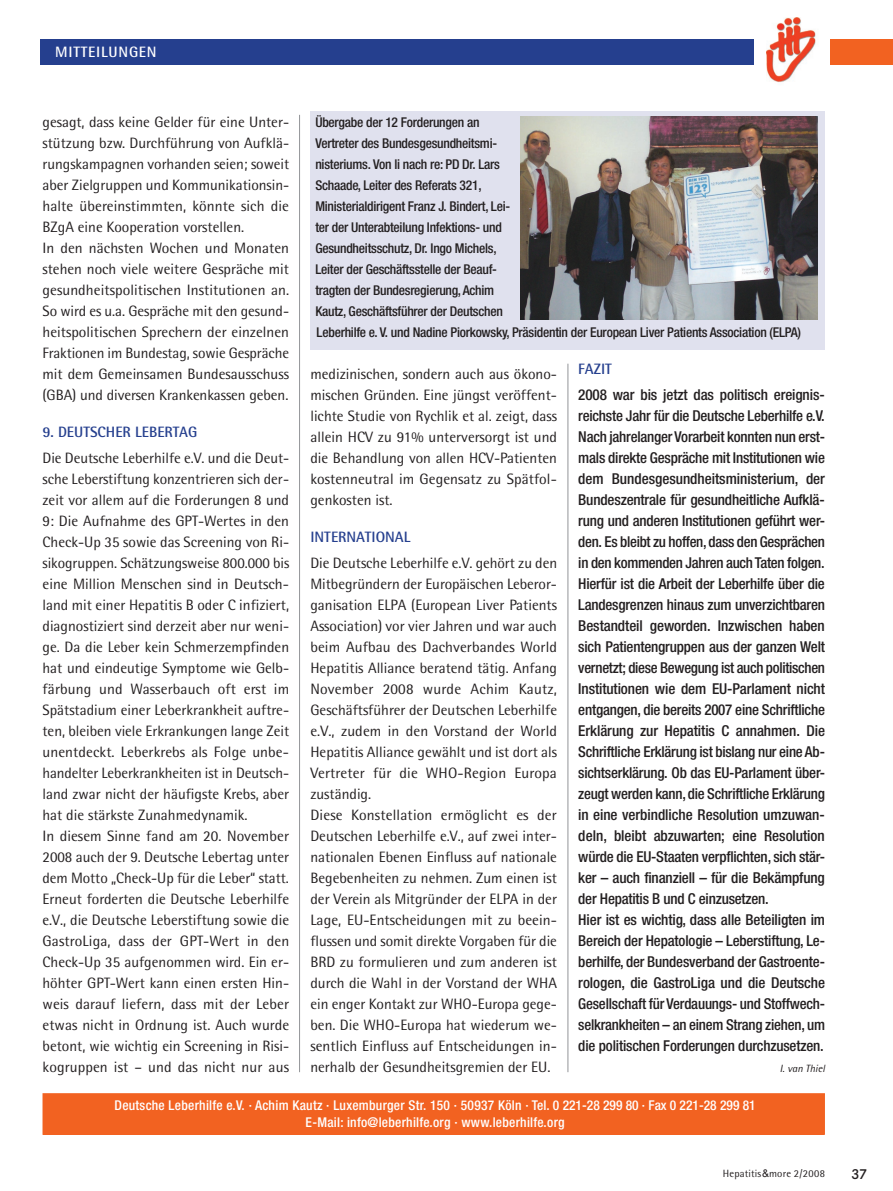
<style>
.page{position:relative;width:893px;height:1191px;background:#fff}
.page>*{position:absolute;margin:0;border:0;box-sizing:border-box;transform-origin:0 0}
.Fliesstext{font:15px/21px "Rotis Semi Sans";color:#231f20;text-align:justify}
.Fliesstext-2{font:500 condensed 15px/21px "Helvetica Neue";letter-spacing:-.01em;color:#231f20;text-align:justify}
.Fliesstext-3{font:700 15px "Rotis Semi Sans";color:#253f8e}
.Rubriken{font:700 15px "Rotis Semi Sans";letter-spacing:.05em;color:#fff}
.t1{font:600 15px "Corporate S";color:#231f20}
.BU_s_schwarz{font:500 condensed 13.5px/21px "Helvetica Neue";letter-spacing:-.02em;color:#231f20}
.t2{font:500 condensed 13.5px/16.5px "Helvetica Neue";letter-spacing:.02em;color:#fff;text-align:center}
.t3{font:10.5px "Rotis Semi Sans";letter-spacing:.015em;color:#231f20}
.Fliesstext-4{font:italic 10.5px "Rotis Semi Sans";color:#231f20}
.s1{font-family:"Arial"}
</style>
<div class="page">
<div style="left:310px;top:111px;width:515px;height:238px;background:#e0e1ee"></div>
<div style="left:40px;top:39px;width:714px;height:25px;background:#253f8e"></div>
<div style="left:831px;top:40px;width:62px;height:25px;background:#f26221"></div>
<img style="left:767px;top:18px;width:49px;height:64px">
<hr style="left:299px;top:115px;width:1px;height:957px;background:#939598">
<hr style="left:568px;top:364px;width:1px;height:708px;background:#939598">
<div style="left:43px;top:1094px;width:781px;height:40px;background:#f26221"></div>
<div style="left:43px;top:1093px;width:782px;height:41px;border:2px solid #f26221"></div>
<img style="left:521px;top:117px;width:297px;height:202px">
<p class="Rubriken" style="left:55px;top:43px;width:101px">M ITTEILUNGEN</p>
<p class="BU_s_schwarz" style="left:315px;top:111px;width:487px">Übergabe der 12 Forderungen an<br>Vertreter des Bundesgesundheitsmi-<br>nisteriums. Von li nach re: PD Dr. Lars<br>Schaade, Leiter des Referats 321,<br>Ministerialdirigent Franz J. Bindert, Lei-<br>ter der Unterabteilung Infektions- und<br>Gesundheitsschutz, Dr. Ingo Michels,<br>Leiter der Geschäftsstelle der Beauf-<br>tragten der Bundesregierung, Achim<br>Kautz, Geschäftsführer der Deutschen<br>Leberhilfe e. V. und Nadine Piorkowsky, Präsidentin der European Liver Patients Association (ELPA)</p>
<p class="Fliesstext" style="left:43px;top:111px;width:248px">gesagt, dass keine Gelder für eine Unter&shy;stützung bzw. Durchführung von Aufklä&shy;rungskampagnen vorhanden seien; soweit aber Zielgruppen und Kommunikationsin&shy;halte übereinstimmten, könnte sich die BZgA eine Kooperation vorstellen.</p>
<p class="Fliesstext" style="left:43px;top:237px;width:248px">In den nächsten Wochen und Monaten stehen noch viele weitere Gespräche mit gesundheitspolitischen Institutionen an.<br>So wird es u.a. Gespräche mit den gesund&shy;heitspolitischen Sprechern der einzelnen Fraktionen im Bundestag, sowie Gespräche mit dem Gemeinsamen Bundesausschuss (GBA) und diversen Krankenkassen geben.</p>
<p class="Fliesstext-3" style="left:43px;top:423px;width:156px">9. DEUTSCH ER LEBERTAG</p>
<p class="Fliesstext" style="left:43px;top:447px;width:248px">Die Deutsche Leberhilfe e.V. und die Deut&shy;sche Leberstiftung konzentrieren sich der&shy;zeit vor allem auf die Forderungen 8 und 9: Die Aufnahme des GPT-Wertes in den Check-Up 35 sowie das Screening von Ri&shy;sikogruppen. Schätzungsweise 800.000 bis eine Million Menschen sind in Deutsch&shy;land mit einer Hepatitis B oder C infiziert, diagnostiziert sind derzeit aber nur weni&shy;ge. Da die Leber kein Schmerzempfinden hat und eindeutige Symptome wie Gelb&shy;färbung und Wasserbauch oft erst im Spätstadium einer Leberkrankheit auftre&shy;ten, bleiben viele Erkrankungen lange Zeit unentdeckt. Leberkrebs als Folge unbe&shy;handelter Leberkrankheiten ist in Deutsch&shy;land zwar nicht der häufigste Krebs, aber hat die stärkste Zunahmedynamik.</p>
<p class="Fliesstext" style="left:43px;top:825px;width:248px">In diesem Sinne fand am 20. November 2008 auch der 9. Deutsche Lebertag unter dem Motto „Check-Up für die Leber“ statt.<br>Erneut forderten die Deutsche Leberhilfe e.V., die Deutsche Leberstiftung sowie die GastroLiga, dass der GPT-Wert in den Check-Up 35 aufgenommen wird. Ein er&shy;höhter GPT-Wert kann einen ersten Hin&shy;weis darauf liefern, dass mit der Leber etwas nicht in Ordnung ist. Auch wurde betont, wie wichtig ein Screening in Risi&shy;kogruppen ist – und das nicht nur aus</p>
<p class="Fliesstext-3" style="left:578px;top:360px;width:35px">FAZIT</p>
<p class="Fliesstext-2" style="left:578px;top:384px;width:248px">2008 war bis jetzt das politisch ereignis&shy;reichste Jahr für die Deutsche Leberhilfe e.V.<br>Nach jahrelanger Vorarbeit konnten nun erst&shy;mals direkte Gespräche mit Institutionen wie dem Bundesgesundheitsministerium, der Bundeszentrale für gesundheitliche Aufklä&shy;rung und anderen Institutionen geführt wer&shy;den. Es bleibt zu hoffen, dass den Gesprächen in den kommenden Jahren auch Taten folgen.<br>Hierfür ist die Arbeit der Leberhilfe über die Landesgrenzen hinaus zum unverzichtbaren Bestandteil geworden. Inzwischen haben sich Patientengruppen aus der ganzen Welt vernetzt; diese Bewegung ist auch politischen Institutionen wie dem EU-Parlament nicht entgangen, die bereits 2007 eine Schriftliche Erklärung zur Hepatitis C annahmen. Die Schriftliche Erklärung ist bislang nur eine Ab&shy;sichtserklärung. Ob das EU-Parlament über&shy;zeugt werden kann, die Schriftliche Erklärung in eine verbindliche Resolution umzuwan&shy;deln, bleibt abzuwarten; eine Resolution würde die EU-Staaten verpflichten, sich stär&shy;ker – auch finanziell – für die Bekämpfung der Hepatitis B und C einzusetzen.</p>
<p class="Fliesstext-2" style="left:578px;top:909px;width:248px">Hier ist es wichtig, dass alle Beteiligten im Bereich der Hepatologie – Leberstiftung, Le&shy;berhilfe, der Bundesverband der Gastroente&shy;rologen, die GastroLiga und die Deutsche Gesellschaft für Verdauungs- und Stoffwech&shy;selkrankheiten – an einem Strang ziehen, um die politischen Forderungen durchzusetzen.</p>
<p class="Fliesstext-4" style="left:780px;top:1062px;width:47px">I. van Thiel</p>
<p class="t2" style="left:115px;top:1097px;width:643px">Deutsche Leberhilfe e.V. · Achim Kautz · Luxemburger Str. 150 · 50937 Köln · Tel. 0 221-28 299 80 · Fax 0 221-28 299 81<br>E-Mail: info@leberhilfe.org · www.leberhilfe.org</p>
<p class="Fliesstext" style="left:310px;top:363px;width:248px">medizinischen, sondern auch aus ökono&shy;mischen Gründen. Eine jüngst veröffent&shy;lichte Studie von Rychlik et al. zeigt, dass allein HCV zu 91% unterversorgt ist und die Behandlung von allen HCV-Patienten kostenneutral im Gegensatz zu Spätfol&shy;genkosten ist.</p>
<p class="Fliesstext-3" style="left:310px;top:528px;width:102px">INTERNATIONAL</p>
<p class="Fliesstext" style="left:310px;top:552px;width:248px">Die Deutsche Leberhilfe e.V. gehört zu den Mitbegründern der Europäischen Leberor&shy;ganisation ELPA (European Liver Patients Association) vor vier Jahren und war auch beim Aufbau des Dachverbandes World Hepatitis Alliance beratend tätig. Anfang November 2008 wurde Achim Kautz, Geschäftsführer der Deutschen Leberhilfe e.V., zudem in den Vorstand der World Hepatitis Alliance gewählt und ist dort als Vertreter für die WHO-Region Europa zuständig.</p>
<p class="Fliesstext" style="left:310px;top:804px;width:248px">Diese Konstellation ermöglicht es der Deutschen Leberhilfe e.V., auf zwei inter&shy;nationalen Ebenen Einfluss auf nationale Begebenheiten zu nehmen. Zum einen ist der Verein als Mitgründer der ELPA in der Lage, EU-Entscheidungen mit zu beein&shy;flussen und somit direkte Vorgaben für die BRD zu formulieren und zum anderen ist durch die Wahl in der Vorstand der WHA ein enger Kontakt zur WHO-Europa gege&shy;ben. Die WHO-Europa hat wiederum we&shy;sentlich Einfluss auf Entscheidungen in&shy;nerhalb der Gesundheitsgremien der EU.</p>
<p class="t3" style="left:723px;top:1167px;width:104px">Hepatitis<span class="s1">&amp;</span>more 2/2008</p>
<p class="t1" style="left:851px;top:1165px;width:18px">37</p>
</div>
